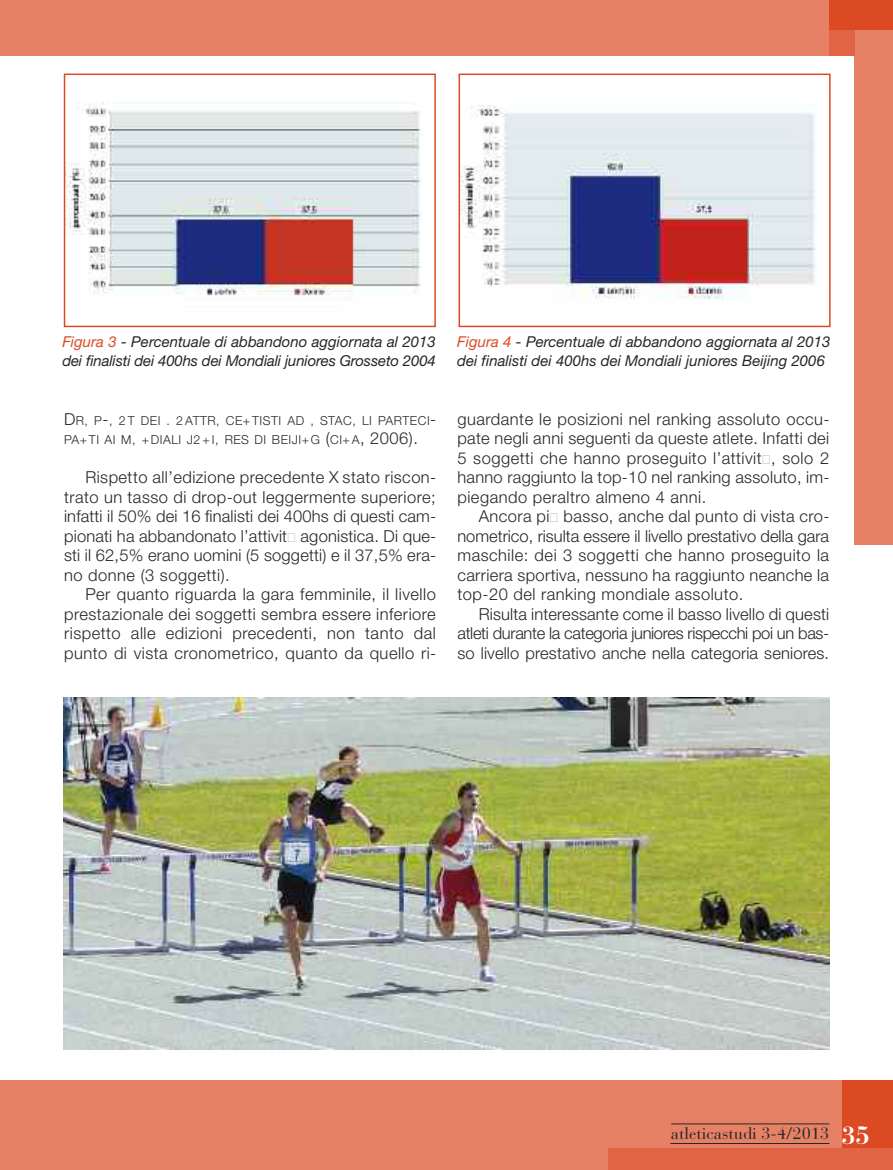
<style>
.page{position:relative;width:893px;height:1170px;background:#fff}
.page>*{position:absolute;margin:0;border:0;box-sizing:border-box;transform-origin:0 0}
.t1{font:300 16.5px/19.5px "Helvetica Neue";letter-spacing:.02em;color:#272627;text-align:justify}
.t2{font:16.5px "Bauer Bodoni";color:#272627}
.t3{font:italic 15px/19.5px "Helvetica Neue";color:#272627}
.t4{font:300 12.3px/19.5px "Helvetica Neue";letter-spacing:.04em;color:#272627}
.s1{color:#dc4a24}
.s2{font-size:16.5px}
.s3{font-weight:700;font-size:24.75px;color:#fff}
</style>
<div class="page">
<div style="left:855px;top:22px;width:38px;height:523px;background:#e78166"></div>
<div style="left:0;top:0;width:893px;height:55px;background:#e78166"></div>
<div style="left:0;top:1080px;width:893px;height:89px;background:#e78166"></div>
<div style="left:842px;top:1080px;width:51px;height:68px;background:#dc4a24"></div>
<div style="left:608px;top:1148px;width:285px;height:21px;background:#e16545"></div>
<div style="left:829px;top:0;width:26px;height:55px;background:#e16545"></div>
<div style="left:829px;top:0;width:64px;height:30px;background:#dc4a24"></div>
<hr style="left:670px;top:1142px;width:159px;height:1px;background:#272627">
<hr style="left:671px;top:1123px;width:158px;height:1px;background:#272627">
<img style="left:67px;top:103px;width:355px;height:193px">
<div style="left:64px;top:74px;width:372px;height:253px;border:2px solid #dc4a24"></div>
<img style="left:462px;top:106px;width:354px;height:193px">
<div style="left:459px;top:74px;width:372px;height:253px;border:2px solid #dc4a24"></div>
<img style="left:64px;top:698px;width:765px;height:351px">
<p class="t3" style="left:62px;top:331px;width:375px"><span class="s1">Figura 3</span> - Percentuale di abbandono aggiornata al 2013 dei finalisti dei 400hs dei Mondiali juniores Grosseto 2004</p>
<p class="t3" style="left:457px;top:331px;width:375px"><span class="s1">Figura 4</span> - Percentuale di abbandono aggiornata al 2013 dei finalisti dei 400hs dei Mondiali juniores Beijing 2006</p>
<p class="t4" style="left:64px;top:410px;width:374px"><span class="s2">D</span>R, P<span class="s2">-</span>, 2 T DEI . 2 ATTR, CE+ TISTI AD , STAC, LI PARTECI<span class="s2">-<br></span>PA+ TI AI M, + DIALI J2 + I, RES DI BEIJI+ G <span class="s2">(</span>CI+ A<span class="s2">, 2006).</span></p>
<p class="t1" style="left:64px;top:467px;width:374px;text-indent:21px">Rispetto all’edizione precedente X stato riscon&shy;trato un tasso di drop-out leggermente superiore; infatti il 50% dei 16 finalisti dei 400hs di questi cam&shy;pionati ha abbandonato l’attivitU agonistica. Di que&shy;sti il 62,5% erano uomini (5 soggetti) e il 37,5% era&shy;no donne (3 soggetti).</p>
<p class="t1" style="left:64px;top:584px;width:374px;text-indent:21px">Per quanto riguarda la gara femminile, il livello prestazionale dei soggetti sembra essere inferiore rispetto alle edizioni precedenti, non tanto dal punto di vista cronometrico, quanto da quello ri-</p>
<p class="t1" style="left:457px;top:409px;width:374px">guardante le posizioni nel ranking assoluto occu&shy;pate negli anni seguenti da queste atlete. Infatti dei 5 soggetti che hanno proseguito l’attivitU, solo 2 hanno raggiunto la top-10 nel ranking assoluto, im&shy;piegando peraltro almeno 4 anni.</p>
<p class="t1" style="left:457px;top:506px;width:374px;text-indent:21px">Ancora pi_ basso, anche dal punto di vista cro&shy;nometrico, risulta essere il livello prestativo della gara maschile: dei 3 soggetti che hanno proseguito la carriera sportiva, nessuno ha raggiunto neanche la top-20 del ranking mondiale assoluto.</p>
<p class="t1" style="left:457px;top:604px;width:373px;text-indent:21px">Risulta interessante come il basso livello di questi atleti durante la categoria juniores rispecchi poi un bas&shy;so livello prestativo anche nella categoria seniores.</p>
<p class="t2" style="left:671px;top:1127px;width:200px">atleticastudi 3-4/2013 <span class="s3">35</span></p>
</div>
